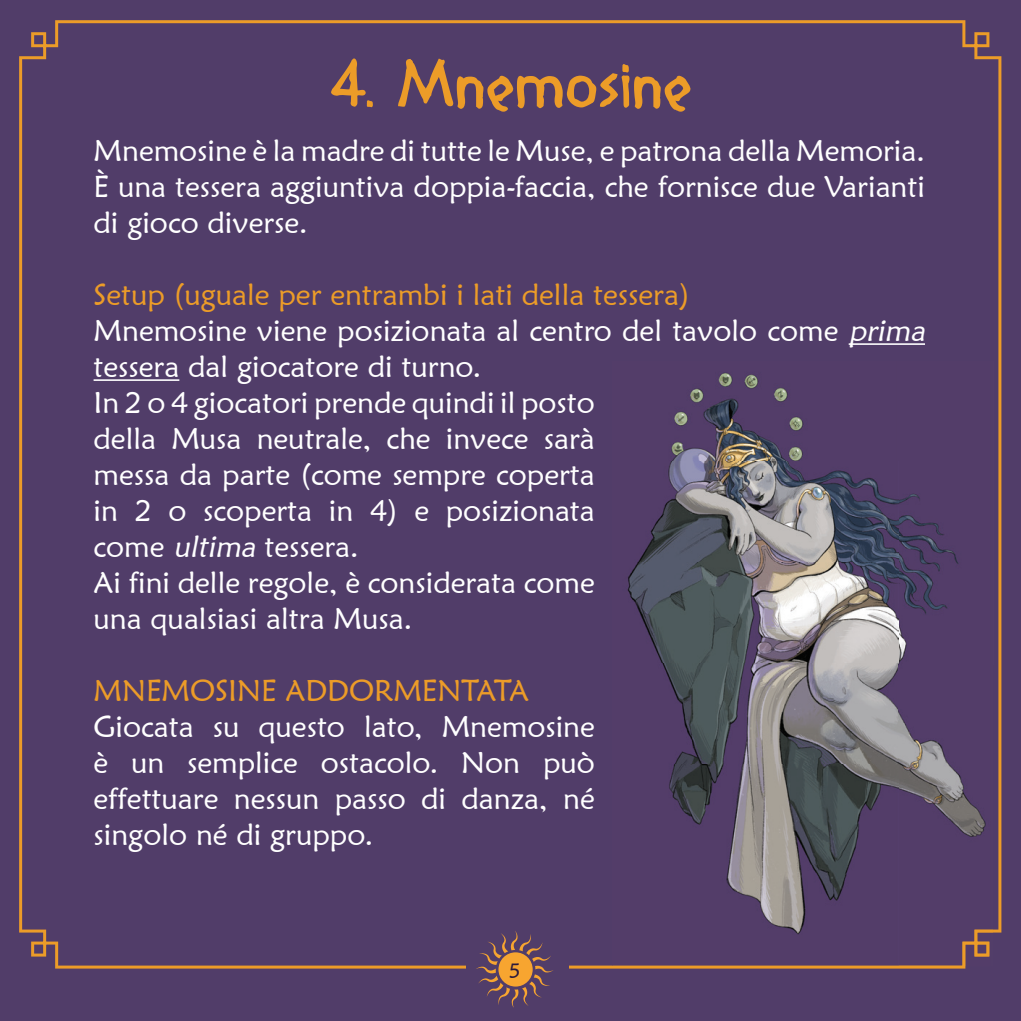
<style>
.page{position:relative;width:1021px;height:1021px;background:#fff}
.page>*{position:absolute;margin:0;border:0;box-sizing:border-box;transform-origin:0 0}
.t1{font:60px "Diogenes";letter-spacing:.03em;color:#ec9c28}
.t2{font:30px/36px "Maiandra GD";color:#fff;text-align:justify}
.t3{font:30px "Maiandra GD";color:#ec9c28}
.t4{font:21px "Maiandra GD";color:#2d1a3d}
.s1{color:#ec9c28}
.s2{font-style:italic}
</style>
<div class="page">
<div style="left:0;top:0;width:1020px;height:1020px;background:#513d69"></div>
<div style="left:19px;top:20px;width:982px;height:948px;background:#513d69"></div>
<div style="left:466px;top:929px;width:102px;height:78px;background:#513d69"></div>
<svg style="left:476px;top:931px;width:77px;height:76px"></svg>
<div style="left:498px;top:952px;width:34px;height:34px;background:#f7a530;border-radius:50%"></div>
<hr style="left:848px;top:343px;width:77px;height:2px;background:#fff">
<hr style="left:94px;top:379px;width:85px;height:2px;background:#fff">
<img style="left:612px;top:361px;width:381px;height:568px">
<div style="left:612px;top:929px;width:381px;height:37px;background:#533d69"></div>
<h1 class="t1" style="left:328px;top:51px;width:364px">4. Mnemosine</h1>
<p class="t2" style="left:94px;top:132px;width:833px">Mnemosine è la madre di tutte le Muse, e patrona della Memoria.<br>È una tessera aggiuntiva doppia-faccia, che fornisce due Varianti di gioco diverse.</p>
<p class="t2" style="left:94px;top:276px;width:839px;text-align:left"><span class="s1">Setup (uguale per entrambi i lati della tessera)<br></span>Mnemosine viene posizionata al centro del tavolo come <span class="s2">prima </span>tessera dal giocatore di turno.<br>In 2 o 4 giocatori prende quindi il posto<br>della Musa neutrale, che invece sarà<br>messa da parte (come sempre coperta<br>in 2 o scoperta in 4) e posizionata<br>come <span class="s2">ultima</span> tessera.<br>Ai fini delle regole, è considerata come<br>una qualsiasi altra Musa.</p>
<p class="t3" style="left:94px;top:672px;width:437px">MNEMOSINE ADDORMENTATA</p>
<p class="t2" style="left:94px;top:708px;width:502px">Giocata su questo lato, Mnemosine è un semplice ostacolo. Non può effettuare nessun passo di danza, né singolo né di gruppo.</p>
<p class="t4" style="left:509px;top:957px;width:13px">5</p>
</div>
